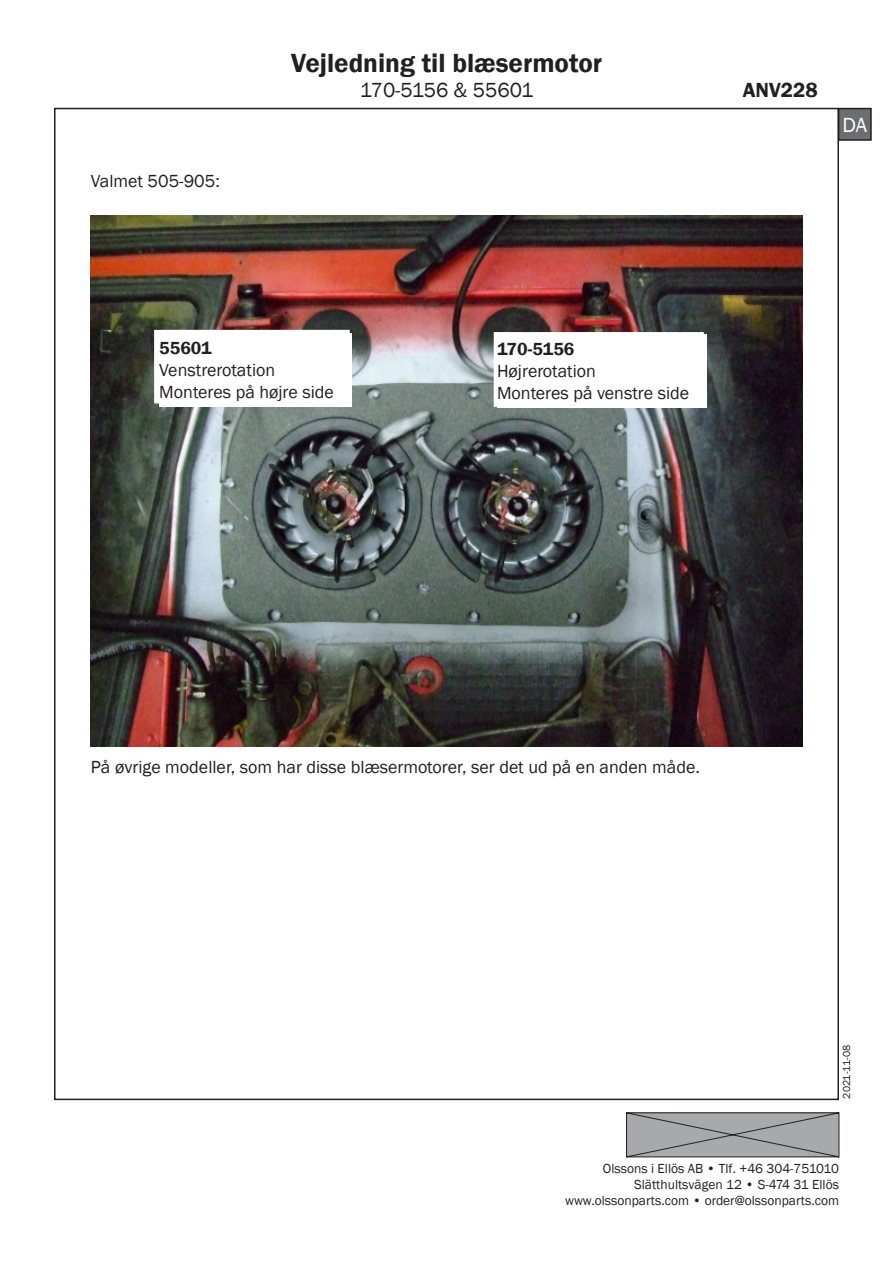
<style>
.page{position:relative;width:893px;height:1263px;background:#fff}
.page>*{position:absolute;margin:0;border:0;box-sizing:border-box;transform-origin:0 0}
.t1{font:600 27px "Franklin Gothic";color:#231f20}
.t2{font:21px "Franklin Gothic";color:#231f20}
.t3{font:600 21px "Franklin Gothic";color:#231f20}
.t4{font:21px "Franklin Gothic";color:#fff}
.t5{font:18px/21.6px "Franklin Gothic";color:#231f20}
.t6{font:13.5px/16.2px "Franklin Gothic";color:#231f20;text-align:right}
.t7{font:10.5px "Franklin Gothic";color:#231f20}
.s1{font-weight:600}
</style>
<div class="page">
<img style="left:91px;top:216px;width:711px;height:531px">
<div style="left:159px;top:333px;width:193px;height:73px;background:#fff"></div>
<div style="left:497px;top:334px;width:210px;height:73px;background:#fff"></div>
<div style="left:839px;top:109px;width:32px;height:31px;background:#6c6d70"></div>
<div style="left:838px;top:108px;width:34px;height:33px;border:2px solid #231f20"></div>
<svg style="left:626px;top:1112px;width:214px;height:46px;background:#9b9c9f"></svg>
<p class="t5" style="left:91px;top:171px;width:130px">Valmet 505-905:</p>
<p class="t1" style="left:291px;top:47px;width:313px">Vejledning til blæsermotor</p>
<p class="t2" style="left:360px;top:77px;width:175px">170-5156 &amp; 55601</p>
<p class="t3" style="left:743px;top:77px;width:76px">ANV228</p>
<p class="t4" style="left:843px;top:112px;width:26px">DA</p>
<p class="t5" style="left:159px;top:338px;width:176px"><span class="s1">55601<br></span>Venstrerotation<br>Monteres på højre side</p>
<p class="t5" style="left:497px;top:339px;width:194px"><span class="s1">170-5156<br></span>Højrerotation<br>Monteres på venstre side</p>
<p class="t5" style="left:91px;top:756px;width:610px">På øvrige modeller, som har disse blæsermotorer, ser det ud på en anden måde.</p>
<p class="t7" style="left:840px;top:1098px;width:55px;rotate:-90deg">2021-11-08</p>
<p class="t6" style="left:565px;top:1160px;width:275px">Olssons i Ellös AB • Tlf. +46 304-751010<br>Slätthultsvägen 12 • S-474 31 Ellös www.olssonparts.com • order@olssonparts.com</p>
</div>
